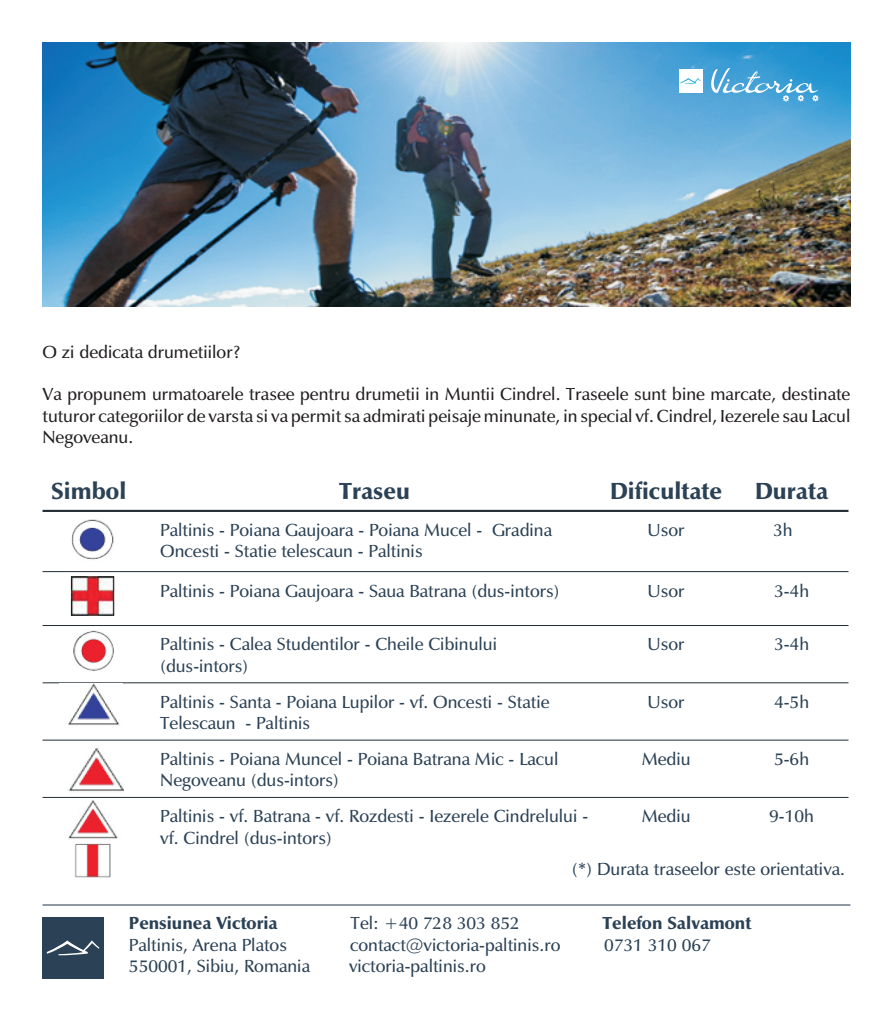
<style>
.page{position:relative;width:893px;height:1021px;background:#fff}
.page>*{position:absolute;margin:0;border:0;box-sizing:border-box;transform-origin:0 0}
.t1{font:700 24px "Mg Open Cosmetica";color:#2b4155}
.t2{font:18px/21.3px "Mg Open Cosmetica";color:#2b4155}
.t3{font:18px/21.3px "Mg Open Cosmetica";color:#231f20;text-align:justify}
.t4{font:700 18px "Mg Open Cosmetica";color:#2b4155}
</style>
<div class="page">
<img style="left:43px;top:43px;width:807px;height:263px">
<div style="left:679px;top:69px;width:23px;height:24px;background:#fff"></div>
<svg style="left:680px;top:78px;width:21px;height:6px"></svg>
<svg style="left:711px;top:68px;width:109px;height:34px"></svg>
<hr style="left:42px;top:904px;width:809px;height:2px;background:#8e9aa5">
<div style="left:43px;top:917px;width:61px;height:61px;background:#2b4155"></div>
<svg style="left:46px;top:940px;width:54px;height:15px"></svg>
<hr style="left:43px;top:797px;width:805px;height:1px;background:#222d35">
<hr style="left:43px;top:739px;width:805px;height:1px;background:#222d35">
<hr style="left:43px;top:682px;width:805px;height:1px;background:#222d35">
<hr style="left:43px;top:625px;width:805px;height:1px;background:#222d35">
<hr style="left:43px;top:571px;width:805px;height:1px;background:#222d35">
<hr style="left:43px;top:510px;width:805px;height:2px;background:#222d35">
<img style="left:71px;top:519px;width:43px;height:41px">
<img style="left:73px;top:630px;width:41px;height:41px">
<img style="left:68px;top:684px;width:52px;height:41px">
<img style="left:68px;top:748px;width:55px;height:44px">
<img style="left:68px;top:800px;width:50px;height:77px">
<img style="left:70px;top:576px;width:45px;height:40px">
<p class="t3" style="left:43px;top:341px;width:199px">O zi dedicata drumetiilor?</p>
<p class="t3" style="left:43px;top:384px;width:809px">Va propunem urmatoarele trasee pentru drumetii in Muntii Cindrel. Traseele sunt bine marcate, destinate tuturor categoriilor de varsta si va permit sa admirati peisaje minunate, in special vf. Cindrel, Iezerele sau Lacul Negoveanu.</p>
<h1 class="t1" style="left:51px;top:477px;width:77px">Simbol</h1>
<h1 class="t1" style="left:339px;top:477px;width:72px">Traseu</h1>
<h1 class="t1" style="left:610px;top:477px;width:114px">Dificultate</h1>
<h1 class="t1" style="left:755px;top:477px;width:75px">Durata</h1>
<p class="t2" style="left:160px;top:519px;width:393px">Paltinis - Poiana Gaujoara - Poiana Mucel - Gradina<br>Oncesti - Statie telescaun - Paltinis</p>
<p class="t2" style="left:648px;top:519px;width:38px">Usor</p>
<p class="t2" style="left:773px;top:519px;width:21px">3h</p>
<p class="t2" style="left:160px;top:580px;width:401px">Paltinis - Poiana Gaujoara - Saua Batrana (dus-intors)</p>
<p class="t2" style="left:648px;top:580px;width:38px">Usor</p>
<p class="t2" style="left:774px;top:580px;width:37px">3-4h</p>
<p class="t2" style="left:160px;top:634px;width:338px">Paltinis - Calea Studentilor - Cheile Cibinului (dus-intors)</p>
<p class="t2" style="left:648px;top:634px;width:38px">Usor</p>
<p class="t2" style="left:774px;top:634px;width:37px">3-4h</p>
<p class="t2" style="left:160px;top:691px;width:391px">Paltinis - Santa - Poiana Lupilor - vf. Oncesti - Statie<br>Telescaun - Paltinis</p>
<p class="t2" style="left:648px;top:691px;width:38px">Usor</p>
<p class="t2" style="left:774px;top:691px;width:37px">4-5h</p>
<p class="t2" style="left:160px;top:748px;width:400px">Paltinis - Poiana Muncel - Poiana Batrana Mic - Lacul<br>Negoveanu (dus-intors)</p>
<p class="t2" style="left:642px;top:748px;width:50px">Mediu</p>
<p class="t2" style="left:774px;top:748px;width:37px">5-6h</p>
<p class="t2" style="left:160px;top:806px;width:429px">Paltinis - vf. Batrana - vf. Rozdesti - Iezerele Cindrelului - vf. Cindrel (dus-intors)</p>
<p class="t2" style="left:642px;top:806px;width:50px">Mediu</p>
<p class="t2" style="left:769px;top:806px;width:46px">9-10h</p>
<p class="t2" style="left:572px;top:858px;width:275px">(*) Durata traseelor este orientativa.</p>
<p class="t4" style="left:129px;top:912px;width:150px">Pensiunea Victoria</p>
<p class="t2" style="left:129px;top:934px;width:183px">Paltinis, Arena Platos<br>550001, Sibiu, Romania</p>
<p class="t2" style="left:351px;top:912px;width:171px">Tel: +40 728 303 852</p>
<p class="t4" style="left:603px;top:912px;width:150px">Telefon Salvamont</p>
<p class="t2" style="left:350px;top:934px;width:212px">contact@victoria-paltinis.ro</p>
<p class="t2" style="left:604px;top:934px;width:108px">0731 310 067</p>
<p class="t2" style="left:349px;top:955px;width:138px">victoria-paltinis.ro</p>
</div>
